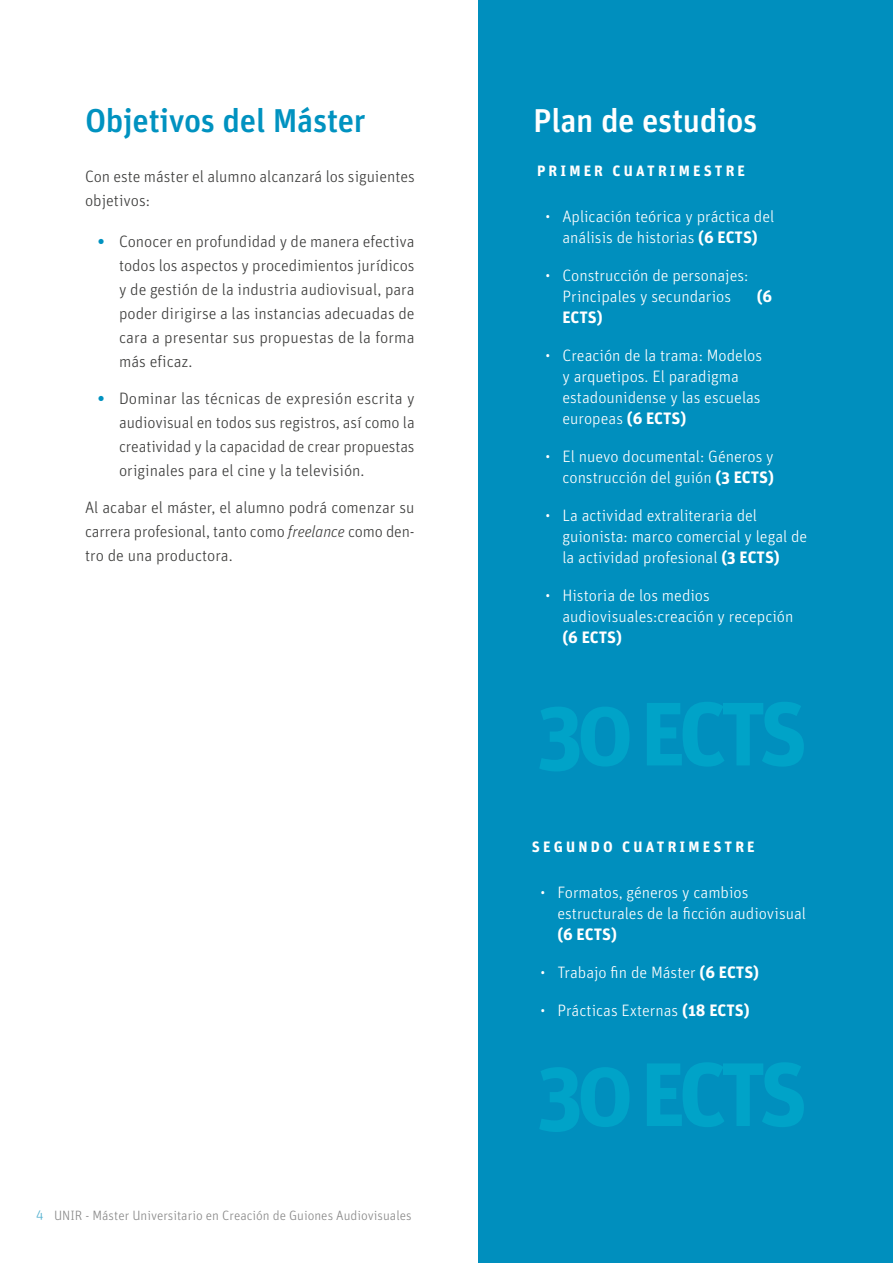
<style>
.page{position:relative;width:893px;height:1263px;background:#fff}
.page>*{position:absolute;margin:0;border:0;box-sizing:border-box;transform-origin:0 0}
.t1{font:500 33px "Unit OT";letter-spacing:-.01em;color:#0092c0}
.t2{font:500 33px "Unit OT";letter-spacing:-.01em;color:#fff}
.t3{font:300 16.5px/24px "Unit OT";color:#3c3c3b;text-align:justify}
.t4{font:300 16.5px/21px "Unit OT";color:#fff}
.t5{font:700 16.5px "Unit OT";color:#fff}
.t6{font:700 15px "Unit OT";letter-spacing:.21em;color:#fff}
.t7{font:300 13.5px "Unit OT";color:#878787}
.s1{font-weight:700;color:#0092c0}
.s2{font-style:italic}
.s3{color:#4eaece}
.s4{font-weight:700}
</style>
<div class="page">
<div style="left:478px;top:0;width:415px;height:1263px;background:#008fbe"></div>
<h1 class="t1" style="left:85px;top:100px;width:282px">Objetivos del Máster</h1>
<p class="t3" style="left:85px;top:164px;width:331px">Con este máster el alumno alcanzará los siguientes objetivos:</p>
<p class="t3" style="left:119px;top:229px;width:297px;text-indent:-21px"><span class="s1">•</span> Conocer en profundidad y de manera efectiva todos los aspectos y procedimientos jurídicos y de gestión de la industria audiovisual, para poder dirigirse a las instancias adecuadas de cara a presentar sus propuestas de la forma más eficaz.</p>
<p class="t3" style="left:119px;top:386px;width:297px;text-indent:-21px"><span class="s1">•</span> Dominar las técnicas de expresión escrita y audiovisual en todos sus registros, así como la creatividad y la capacidad de crear propuestas originales para el cine y la televisión.</p>
<p class="t3" style="left:85px;top:495px;width:331px">Al acabar el máster, el alumno podrá comenzar su carrera profesional, tanto como <span class="s2">freelance</span> como den&shy;tro de una productora.</p>
<p class="t7" style="left:36px;top:1207px;width:377px"><span class="s3">4</span> UNIR - Máster Universitario en Creación de Guiones Audiovisuales</p>
<h1 class="t2" style="left:533px;top:100px;width:226px">Plan de estudios</h1>
<p class="t6" style="left:537px;top:161px;width:209px">PRIMER CUATRIMESTRE</p>
<p class="t4" style="left:545px;top:206px;width:230px;text-align:center">• Aplicación teórica y práctica del análisis de historias <span class="s4">(6 ECTS)</span></p>
<p class="t4" style="left:545px;top:265px;width:204px;text-align:center">• Construcción de personajes:<br>Principales y secundarios</p>
<p class="t5" style="left:757px;top:286px;width:17px">(6</p>
<p class="t5" style="left:562px;top:307px;width:42px">ECTS)</p>
<p class="t4" style="left:562px;top:345px;width:201px;text-indent:-17px">• Creación de la trama: Modelos y arquetipos. El paradigma estadounidense y las escuelas europeas <span class="s4">(6 ECTS)</span></p>
<p class="t4" style="left:545px;top:446px;width:230px;text-align:right">• El nuevo documental: Géneros y construcción del guión <span class="s4">(3 ECTS)</span></p>
<p class="t4" style="left:562px;top:505px;width:246px;text-indent:-17px">• La actividad extraliteraria del guionista: marco comercial y legal de la actividad profesional <span class="s4">(3 ECTS)</span></p>
<p class="t4" style="left:562px;top:585px;width:232px;text-indent:-17px">• Historia de los medios audiovisuales:creación y recepción</p>
<p class="t5" style="left:562px;top:627px;width:61px">(6 ECTS)</p>
<p class="t6" style="left:532px;top:837px;width:224px">SEGUNDO CUATRIMESTRE</p>
<p class="t4" style="left:557px;top:882px;width:250px;text-indent:-17px">• Formatos, géneros y cambios estructurales de la ficción audiovisual</p>
<p class="t5" style="left:557px;top:924px;width:61px">(6 ECTS)</p>
<p class="t4" style="left:540px;top:962px;width:220px">• Trabajo fin de Máster <span class="s4">(6 ECTS)</span></p>
<p class="t4" style="left:540px;top:1000px;width:211px">• Prácticas Externas <span class="s4">(18 ECTS)</span></p>
</div>
